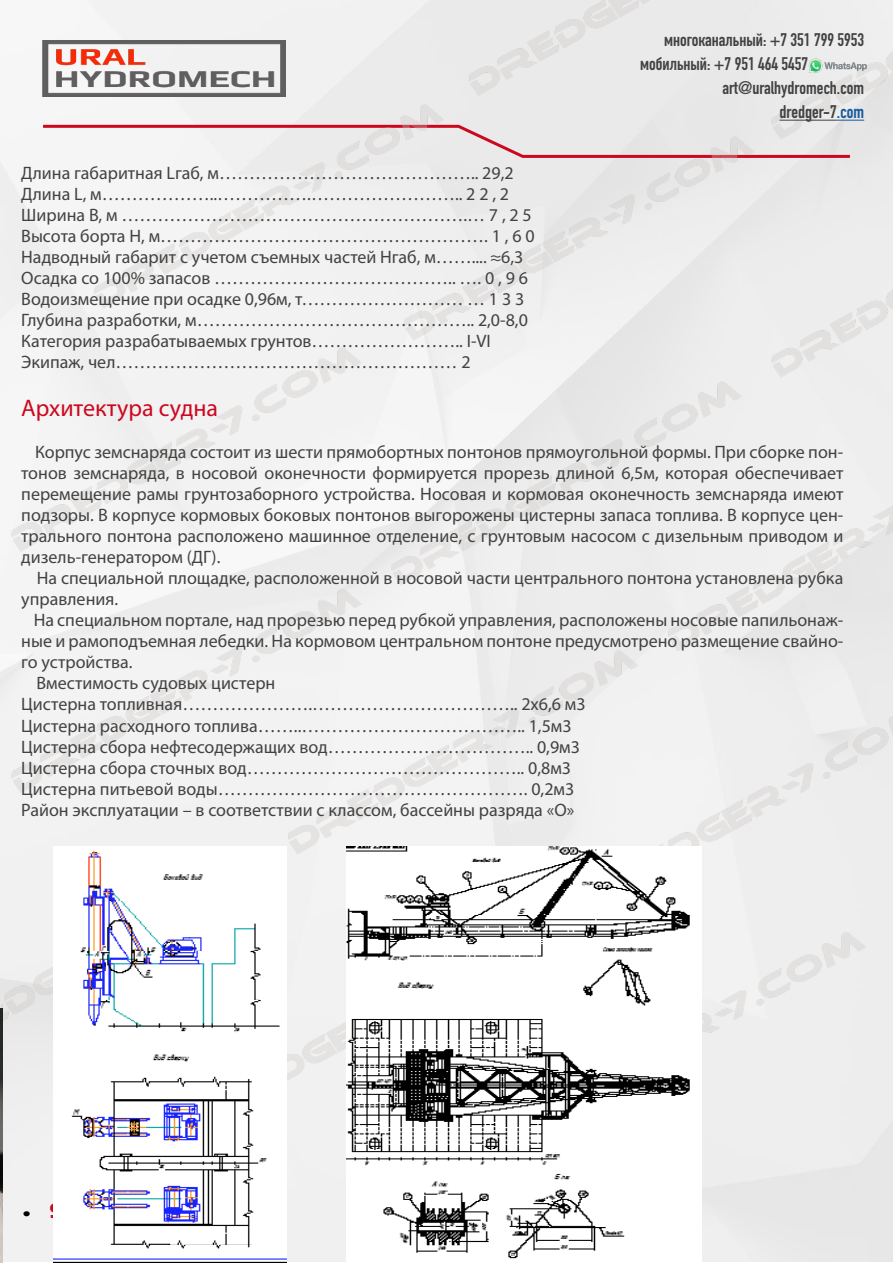
<style>
.page{position:relative;width:893px;height:1263px;background:#fff}
.page>*{position:absolute;margin:0;border:0;box-sizing:border-box;transform-origin:0 0}
.t1{font:24px "Myriad Pro";color:#cd071e}
.t2{font:18px/21px "Myriad Pro";color:#424242}
.t3{font:700 18px "DIN Condensed";color:#424242}
.t4{font:18px "Nasa";color:#000}
.s1{color:#165b9a}
.s2{font-size:24px;color:#cd071e}
</style>
<div class="page">
<img style="left:0;top:160px;width:1px;height:848px">
<img style="left:1px;top:0;width:892px;height:1263px">
<img style="left:54px;top:846px;width:232px;height:417px">
<img style="left:347px;top:846px;width:355px;height:417px">
<img style="left:0;top:1008px;width:2px;height:255px">
<img style="left:805px;top:58px;width:66px;height:17px">
<svg style="left:40px;top:120px;width:824px;height:39px"></svg>
<p class="t3" style="left:664px;top:28px;width:202px">многоканальный: +7 351 799 5953</p>
<p class="t3" style="left:640px;top:52px;width:170px">мобильный: +7 951 464 5457</p>
<p class="t3" style="left:723px;top:76px;width:143px">art@uralhydromech.com</p>
<p class="t3" style="left:779px;top:100px;width:86px">dredger-7<span class="s1">.com</span></p>
<p class="t2" style="left:21px;top:163px;width:515px">Длина габаритная Lгаб, м…………………………………….. 29,2<br>Длина L, м………………..…………….…………………….. 2 2 , 2<br>Ширина B, м ………………………………………………….… 7 , 2 5<br>Высота борта H, м………………………………………………. 1 , 6 0<br>Надводный габарит с учетом съемных частей Нгаб, м…….... ≈6,3<br>Осадка со 100% запасов ………………………………….. …. 0 , 9 6<br>Водоизмещение при осадке 0,96м, т……………………… … 1 3 3<br>Глубина разработки, м……………………………………….. 2,0-8,0<br>Категория разрабатываемых грунтов…………………….. I-VI Экипаж, чел………………………………………………… 2</p>
<h1 class="t1" style="left:21px;top:393px;width:198px">Архитектура судна</h1>
<p class="t2" style="left:21px;top:442px;width:824px;text-align:justify;text-indent:14px">Корпус земснаряда состоит из шести прямобортных понтонов прямоугольной формы. При сборке пон&shy;тонов земснаряда, в носовой оконечности формируется прорезь длиной 6,5м, которая обеспечивает перемещение рамы грунтозаборного устройства. Носовая и кормовая оконечность земснаряда имеют подзоры. В корпусе кормовых боковых понтонов выгорожены цистерны запаса топлива. В корпусе цен&shy;трального понтона расположено машинное отделение, с грунтовым насосом с дизельным приводом и дизель-генератором (ДГ).</p>
<p class="t2" style="left:21px;top:568px;width:824px;text-indent:15px">На специальной площадке, расположенной в носовой части центрального понтона установлена рубка управления.</p>
<p class="t2" style="left:34px;top:610px;width:811px">На специальном портале, над прорезью перед рубкой управления, расположены носовые папильонаж-</p>
<p class="t2" style="left:21px;top:631px;width:824px">ные и рамоподъемная лебедки. На кормовом центральном понтоне предусмотрено размещение свайно-</p>
<p class="t2" style="left:21px;top:652px;width:113px">го устройства.</p>
<p class="t2" style="left:37px;top:673px;width:240px">Вместимость судовых цистерн</p>
<p class="t2" style="left:21px;top:694px;width:566px">Цистерна топливная………………….…………………………….. 2х6,6 м3</p>
<p class="t2" style="left:21px;top:715px;width:552px">Цистерна расходного топлива……..……………………………….. 1,5м3</p>
<p class="t2" style="left:21px;top:736px;width:560px">Цистерна сбора нефтесодержащих вод…………………………….. 0,9м3</p>
<p class="t2" style="left:21px;top:757px;width:551px">Цистерна сбора сточных вод……………………………………….. 0,8м3</p>
<p class="t2" style="left:21px;top:778px;width:554px">Цистерна питьевой воды……………………………………………. 0,2м3</p>
<p class="t2" style="left:21px;top:799px;width:554px">Район эксплуатации – в соответствии с классом, бассейны разряда «О»</p>
<p class="t4" style="left:22px;top:1205px;width:42px">• <span class="s2">5</span></p>
</div>
